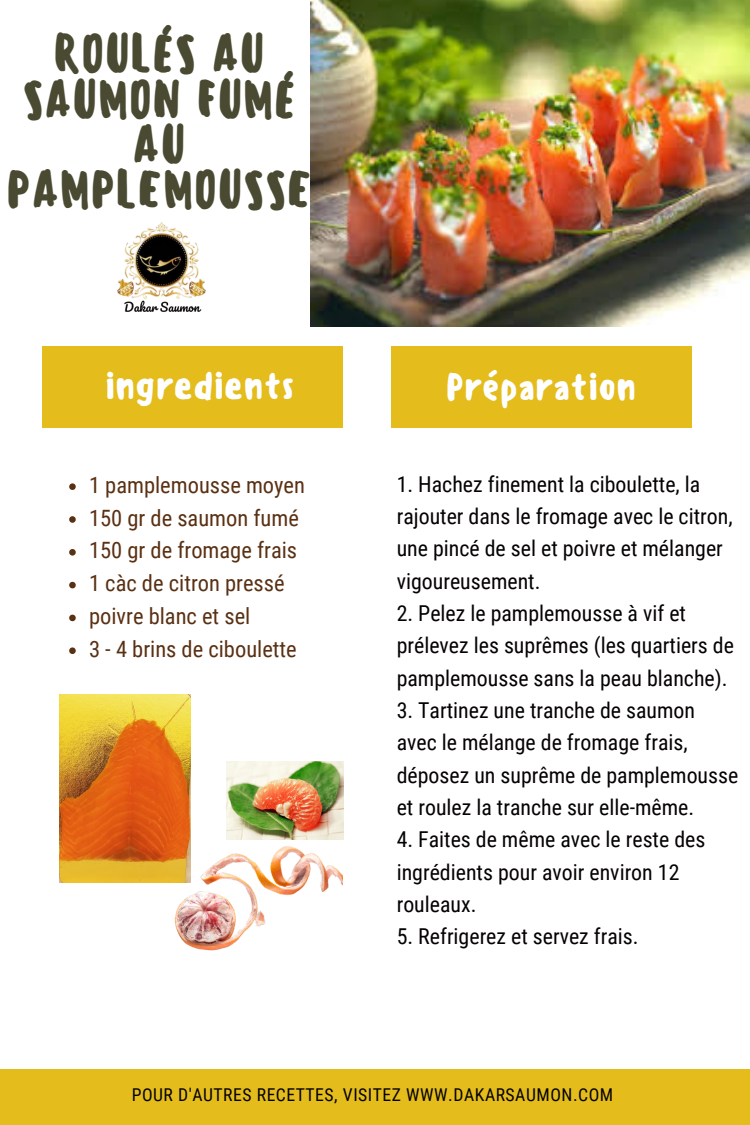
<style>
.page{position:relative;width:750px;height:1125px;background:#fff}
.page>*{position:absolute;margin:0;border:0;box-sizing:border-box;transform-origin:0 0}
.t1{font:500 50px/45.4px "Sensei";color:#494a31;text-align:center}
.t2{font:500 36.88px "Sensei";color:#fff}
.t3{font:22.5px "Roboto Condensed";color:#5a3013}
.t4{font:21.88px/32.4px "Roboto Condensed";color:#050202}
.t5{font:17.62px "Roboto Condensed";letter-spacing:.03em;color:#050202}
</style>
<div class="page">
<img style="left:311px;top:0;width:439px;height:326px">
<div style="left:42px;top:346px;width:301px;height:82px;background:#e4bc1c"></div>
<div style="left:0;top:1069px;width:750px;height:56px;background:#e4bc1c"></div>
<div style="left:391px;top:346px;width:301px;height:82px;background:#e4bc1c"></div>
<img style="left:226px;top:762px;width:117px;height:78px">
<img style="left:174px;top:840px;width:169px;height:111px">
<img style="left:60px;top:694px;width:130px;height:189px">
<img style="left:117px;top:222px;width:89px;height:90px">
<svg style="left:69px;top:483px;width:7px;height:7px"></svg>
<svg style="left:69px;top:516px;width:7px;height:7px"></svg>
<svg style="left:69px;top:549px;width:7px;height:7px"></svg>
<svg style="left:69px;top:582px;width:7px;height:6px"></svg>
<svg style="left:69px;top:615px;width:7px;height:6px"></svg>
<svg style="left:69px;top:647px;width:7px;height:7px"></svg>
<p class="t1" style="left:6px;top:31px;width:307px">ROULÉS AU<br>SAUMON FUMÉ<br>AU<br>PAMPLEMOUSSE</p>
<p class="t2" style="left:105px;top:364px;width:191px">ingredients</p>
<p class="t2" style="left:446px;top:365px;width:192px">Préparation</p>
<p class="t3" style="left:89px;top:472px;width:217px">1 pamplemousse moyen</p>
<p class="t3" style="left:89px;top:505px;width:211px">150 gr de saumon fumé</p>
<p class="t3" style="left:89px;top:538px;width:210px">150 gr de fromage frais</p>
<p class="t3" style="left:89px;top:570px;width:197px">1 càc de citron pressé</p>
<p class="t3" style="left:89px;top:603px;width:163px">poivre blanc et sel</p>
<p class="t3" style="left:89px;top:636px;width:209px">3 - 4 brins de ciboulette</p>
<p class="t4" style="left:397px;top:468px;width:338px">1. Hachez finement la ciboulette, la rajouter dans le fromage avec le citron, une pincé de sel et poivre et mélanger vigoureusement.</p>
<p class="t4" style="left:397px;top:597px;width:339px">2. Pelez le pamplemousse à vif et prélevez les suprêmes (les quartiers de pamplemousse sans la peau blanche).</p>
<p class="t4" style="left:397px;top:694px;width:343px">3. Tartinez une tranche de saumon avec le mélange de fromage frais, déposez un suprême de pamplemousse et roulez la tranche sur elle-même.</p>
<p class="t4" style="left:397px;top:824px;width:310px">4. Faites de même avec le reste des ingrédients pour avoir environ 12 rouleaux.</p>
<p class="t4" style="left:397px;top:921px;width:244px">5. Refrigerez et servez frais.</p>
<p class="t5" style="left:132px;top:1085px;width:483px">POUR D'AUTRES RECETTES, VISITEZ WWW.DAKARSAUMON.COM</p>
</div>
